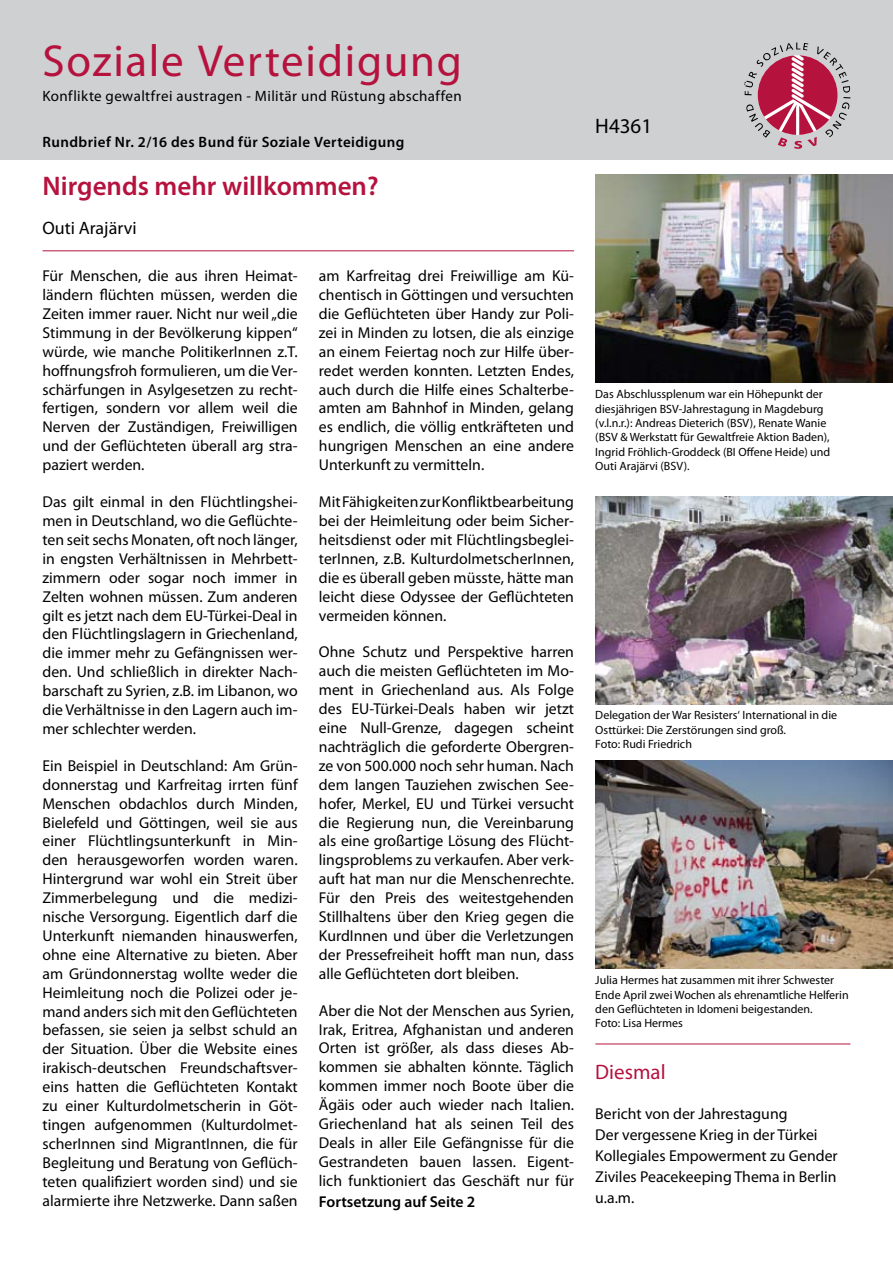
<style>
.page{position:relative;width:893px;height:1263px;background:#fff}
.page>*{position:absolute;margin:0;border:0;box-sizing:border-box;transform-origin:0 0}
.t1{font:45px "Myriad Pro";letter-spacing:.035em;color:#b5123e}
.t2{font:600 27px "Myriad Pro";color:#b5123e}
.t3{font:21px "Myriad Pro";color:#b5123e}
.t4{font:21px "Myriad Pro";color:#000}
.t5{font:18px "Myriad Pro";color:#000}
.t6{font:15.75px/18.9px "Myriad Pro";color:#000;text-align:justify}
.t7{font:600 15.75px "Myriad Pro";color:#000}
.t8{font:15px "Myriad Pro";letter-spacing:.025em;color:#000}
.t9{font:600 15px "Myriad Pro";letter-spacing:.03em;color:#000}
.t10{font:12px/14.4px "Myriad Pro";color:#000}
</style>
<div class="page">
<div style="left:0;top:0;width:893px;height:159px;background:#cfd0d1"></div>
<svg style="left:744px;top:43px;width:106px;height:106px"></svg>
<hr style="left:43px;top:250px;width:531px;height:1px;background:#b5123e">
<img style="left:595px;top:175px;width:298px;height:208px">
<img style="left:595px;top:496px;width:298px;height:208px">
<img style="left:595px;top:761px;width:298px;height:207px">
<hr style="left:595px;top:1043px;width:255px;height:1px;background:#b5123e">
<h1 class="t1" style="left:43px;top:33px;width:421px">Soziale Verteidigung</h1>
<p class="t8" style="left:43px;top:86px;width:421px">Konflikte gewaltfrei austragen - Militär und Rüstung abschaffen</p>
<p class="t9" style="left:43px;top:133px;width:363px">Rundbrief Nr. 2/16 des Bund für Soziale Verteidigung</p>
<h2 class="t2" style="left:43px;top:169px;width:338px">Nirgends mehr willkommen?</h2>
<p class="t5" style="left:43px;top:217px;width:96px">Outi Arajärvi</p>
<p class="t6" style="left:43px;top:266px;width:257px">Für Menschen, die aus ihren Heimat&shy;ländern flüchten müssen, werden die Zeiten immer rauer. Nicht nur weil „die Stimmung in der Bevölkerung kippen“ würde, wie manche PolitikerInnen z.T. hoffnungsfroh formulieren, um die Ver&shy;schärfungen in Asylgesetzen zu recht&shy;fertigen, sondern vor allem weil die Nerven der Zuständigen, Freiwilligen und der Geflüchteten überall arg stra&shy;paziert werden.</p>
<p class="t6" style="left:43px;top:492px;width:257px">Das gilt einmal in den Flüchtlingshei&shy;men in Deutschland, wo die Geflüchte&shy;ten seit sechs Monaten, oft noch länger, in engsten Verhältnissen in Mehrbett&shy;zimmern oder sogar noch immer in Zelten wohnen müssen. Zum anderen gilt es jetzt nach dem EU-Türkei-Deal in den Flüchtlingslagern in Griechenland, die immer mehr zu Gefängnissen wer&shy;den. Und schließlich in direkter Nach&shy;barschaft zu Syrien, z.B. im Libanon, wo die Verhältnisse in den Lagern auch im&shy;mer schlechter werden.</p>
<p class="t6" style="left:43px;top:756px;width:257px">Ein Beispiel in Deutschland: Am Grün&shy;donnerstag und Karfreitag irrten fünf Menschen obdachlos durch Minden, Bielefeld und Göttingen, weil sie aus einer Flüchtlingsunterkunft in Min&shy;den herausgeworfen worden waren.<br>Hintergrund war wohl ein Streit über Zimmerbelegung und die medizi&shy;nische Versorgung. Eigentlich darf die Unterkunft niemanden hinauswerfen, ohne eine Alternative zu bieten. Aber am Gründonnerstag wollte weder die Heimleitung noch die Polizei oder je&shy;mand anders sich mit den Geflüchteten befassen, sie seien ja selbst schuld an der Situation. Über die Website eines irakisch-deutschen Freundschaftsver&shy;eins hatten die Geflüchteten Kontakt zu einer Kulturdolmetscherin in Göt&shy;tingen aufgenommen (Kulturdolmet&shy;scherInnen sind MigrantInnen, die für Begleitung und Beratung von Geflüch&shy;teten qualifiziert worden sind) und sie alarmierte ihre Netzwerke. Dann saßen</p>
<p class="t6" style="left:319px;top:266px;width:257px">am Karfreitag drei Freiwillige am Kü&shy;chentisch in Göttingen und versuchten die Geflüchteten über Handy zur Poli&shy;zei in Minden zu lotsen, die als einzige an einem Feiertag noch zur Hilfe über&shy;redet werden konnten. Letzten Endes, auch durch die Hilfe eines Schalterbe&shy;amten am Bahnhof in Minden, gelang es endlich, die völlig entkräfteten und hungrigen Menschen an eine andere Unterkunft zu vermitteln.</p>
<p class="t6" style="left:319px;top:492px;width:257px">Mit Fähigkeiten zur Konfliktbearbeitung bei der Heimleitung oder beim Sicher&shy;heitsdienst oder mit Flüchtlingsbeglei&shy;terInnen, z.B. KulturdolmetscherInnen, die es überall geben müsste, hätte man leicht diese Odyssee der Geflüchteten vermeiden können.</p>
<p class="t6" style="left:319px;top:642px;width:257px">Ohne Schutz und Perspektive harren auch die meisten Geflüchteten im Mo&shy;ment in Griechenland aus. Als Folge des EU-Türkei-Deals haben wir jetzt eine Null-Grenze, dagegen scheint nachträglich die geforderte Obergren&shy;ze von 500.000 noch sehr human. Nach dem langen Tauziehen zwischen See&shy;hofer, Merkel, EU und Türkei versucht die Regierung nun, die Vereinbarung als eine großartige Lösung des Flücht&shy;lingsproblems zu verkaufen. Aber verk&shy;auft hat man nur die Menschenrechte.<br>Für den Preis des weitestgehenden Stillhaltens über den Krieg gegen die KurdInnen und über die Verletzungen der Pressefreiheit hofft man nun, dass alle Geflüchteten dort bleiben.</p>
<p class="t6" style="left:319px;top:1001px;width:257px">Aber die Not der Menschen aus Syrien, Irak, Eritrea, Afghanistan und anderen Orten ist größer, als dass dieses Ab&shy;kommen sie abhalten könnte. Täglich kommen immer noch Boote über die Ägäis oder auch wieder nach Italien.<br>Griechenland hat als seinen Teil des Deals in aller Eile Gefängnisse für die Gestrandeten bauen lassen. Eigent&shy;lich funktioniert das Geschäft nur für</p>
<p class="t7" style="left:319px;top:1192px;width:158px">Fortsetzung auf Seite 2</p>
<h3 class="t4" style="left:595px;top:113px;width:58px">H4361</h3>
<p class="t10" style="left:595px;top:387px;width:236px">Das Abschlussplenum war ein Höhepunkt der diesjährigen BSV-Jahrestagung in Magdeburg (v.l.n.r.): Andreas Dieterich (BSV), Renate Wanie (BSV &amp; Werkstatt für Gewaltfreie Aktion Baden), Ingrid Fröhlich-Groddeck (BI Offene Heide) und Outi Arajärvi (BSV).</p>
<p class="t10" style="left:595px;top:708px;width:243px">Delegation der War Resisters‘ International in die<br>Osttürkei: Die Zerstörungen sind groß.<br>Foto: Rudi Friedrich</p>
<p class="t10" style="left:595px;top:973px;width:255px">Julia Hermes hat zusammen mit ihrer Schwester Ende April zwei Wochen als ehrenamtliche Helferin den Geflüchteten in Idomeni beigestanden.<br>Foto: Lisa Hermes</p>
<h3 class="t3" style="left:595px;top:1059px;width:72px">Diesmal</h3>
<p class="t6" style="left:595px;top:1103px;width:244px;line-height:21px;text-align:left">Bericht von der Jahrestagung<br>Der vergessene Krieg in der Türkei<br>Kollegiales Empowerment zu Gender<br>Ziviles Peacekeeping Thema in Berlin u.a.m.</p>
</div>
